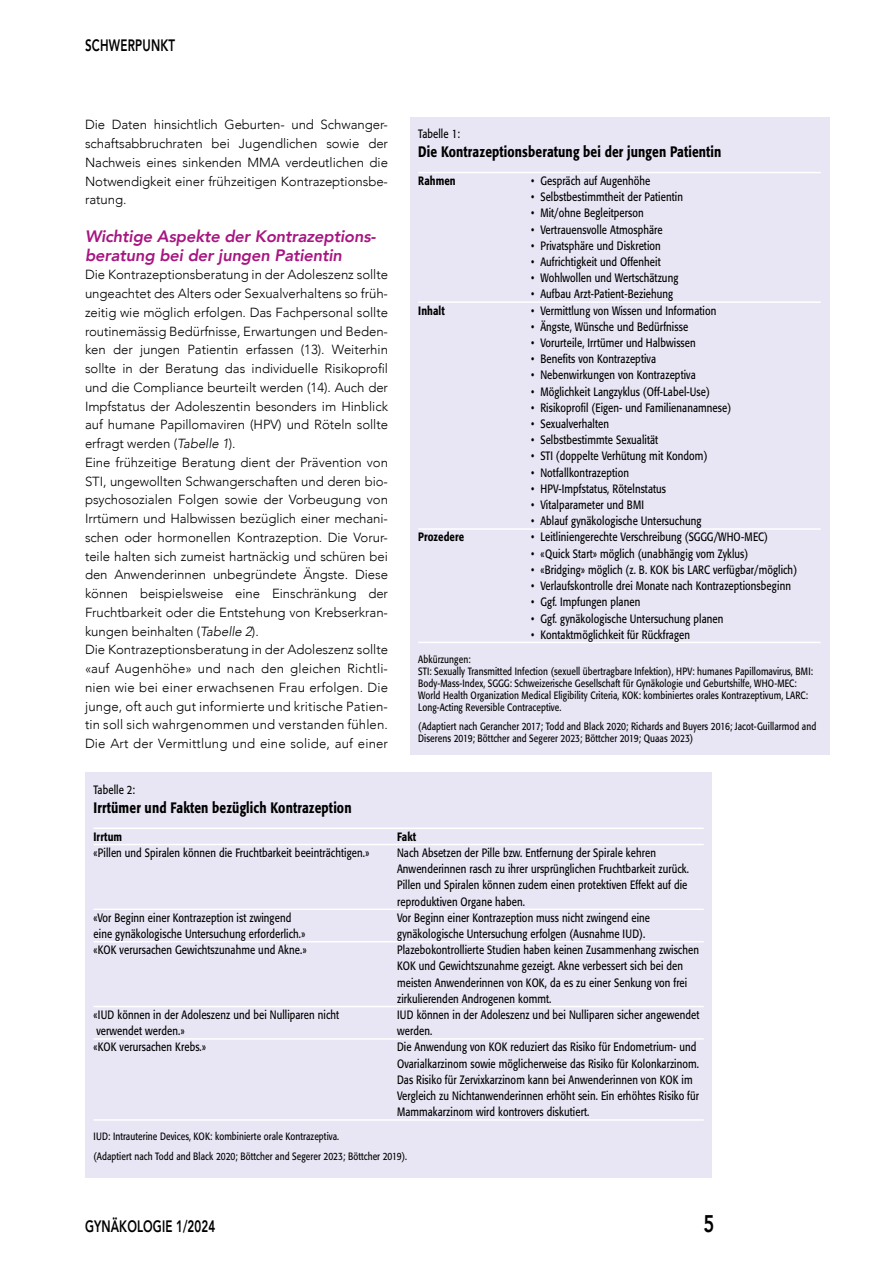
<style>
.page{position:relative;width:893px;height:1263px;background:#fff}
.page>*{position:absolute;margin:0;border:0;box-sizing:border-box;transform-origin:0 0}
.t1{font:800 24px "Avenir";color:#000;scale:.77 1}
.t2{font:italic 800 16.5px/18.8px "Avenir";letter-spacing:-.01em;color:#a71681}
.t3{font:800 16.5px "Avenir";letter-spacing:.01em;color:#000;scale:.7 1}
.t4{font:500 15px "Formata";letter-spacing:.01em;color:#000;scale:.8 1}
.t5{font:300 13.2px/18.8px "Avenir";letter-spacing:-.005em;color:#000;text-align:justify}
.t6{font:12px/16.2px "Formata";letter-spacing:.01em;color:#000;scale:.8 1}
.t7{font:500 12px "Formata";letter-spacing:.01em;color:#000;scale:.8 1}
.t8{font:10.5px/12px "Formata";letter-spacing:.01em;color:#000;scale:.8 1}
.s1{font-style:italic}
</style>
<div class="page">
<div style="left:85px;top:773px;width:627px;height:405px;background:#e8e6f4"></div>
<hr style="left:94px;top:827px;width:610px;height:2px;background:#fff">
<hr style="left:94px;top:844px;width:610px;height:1px;background:#fff">
<hr style="left:94px;top:908px;width:610px;height:2px;background:#fff">
<hr style="left:94px;top:941px;width:610px;height:1px;background:#fff">
<hr style="left:94px;top:1006px;width:610px;height:1px;background:#fff">
<hr style="left:94px;top:1038px;width:610px;height:2px;background:#fff">
<hr style="left:94px;top:1119px;width:610px;height:2px;background:#fff">
<div style="left:410px;top:117px;width:419px;height:638px;background:#e8e6f4"></div>
<hr style="left:418px;top:172px;width:403px;height:1px;background:#fff">
<hr style="left:418px;top:301px;width:403px;height:2px;background:#fff">
<hr style="left:418px;top:528px;width:403px;height:2px;background:#fff">
<hr style="left:418px;top:642px;width:403px;height:1px;background:#fff">
<h2 class="t3" style="left:85px;top:32px;width:130px">SCHWERPUNKT</h2>
<p class="t5" style="left:85px;top:115px;width:304px">Die Daten hinsichtlich Geburten- und Schwanger&shy;schaftsabbruchraten bei Jugendlichen sowie der Nachweis eines sinkenden MMA verdeutlichen die Notwendigkeit einer frühzeitigen Kontrazeptionsbe&shy;ratung.</p>
<h2 class="t2" style="left:85px;top:227px;width:292px">Wichtige Aspekte der Kontrazeptions&shy;beratung bei der jungen Patientin</h2>
<p class="t5" style="left:85px;top:265px;width:304px;text-align:left">Die Kontrazeptionsberatung in der Adoleszenz sollte ungeachtet des Alters oder Sexualverhaltens so früh&shy;zeitig wie möglich erfolgen. Das Fachpersonal sollte routinemässig Bedürfnisse, Erwartungen und Beden&shy;ken der jungen Patientin erfassen (13). Weiterhin sollte in der Beratung das individuelle Risikoprofil und die Compliance beurteilt werden (14). Auch der Impfstatus der Adoleszentin besonders im Hinblick auf humane Papillomaviren (HPV) und Röteln sollte erfragt werden (<span class="s1">Tabelle 1</span>).<br>Eine frühzeitige Beratung dient der Prävention von STI, ungewollten Schwangerschaften und deren bio&shy;psychosozialen Folgen sowie der Vorbeugung von Irrtümern und Halbwissen bezüglich einer mechani&shy;schen oder hormonellen Kontrazeption. Die Vorur&shy;teile halten sich zumeist hartnäckig und schüren bei den Anwenderinnen unbegründete Ängste. Diese können beispielsweise eine Einschränkung der Fruchtbarkeit oder die Entstehung von Krebserkran&shy;kungen beinhalten (<span class="s1">Tabelle 2</span>).<br>Die Kontrazeptionsberatung in der Adoleszenz sollte «auf Augenhöhe» und nach den gleichen Richtli&shy;nien wie bei einer erwachsenen Frau erfolgen. Die junge, oft auch gut informierte und kritische Patien&shy;tin soll sich wahrgenommen und verstanden fühlen.<br>Die Art der Vermittlung und eine solide, auf einer</p>
<p class="t6" style="left:94px;top:781px;width:54px">Tabelle 2:</p>
<p class="t4" style="left:94px;top:798px;width:324px">Irrtümer und Fakten bezüglich Kontrazeption</p>
<p class="t7" style="left:94px;top:829px;width:37px">Irrtum</p>
<p class="t7" style="left:397px;top:829px;width:26px">Fakt</p>
<p class="t6" style="left:94px;top:845px;width:346px">«Pillen und Spiralen können die Fruchtbarkeit beeinträchtigen.»</p>
<p class="t6" style="left:397px;top:845px;width:366px">Nach Absetzen der Pille bzw. Entfernung der Spirale kehren Anwenderinnen rasch zu ihrer ursprünglichen Fruchtbarkeit zurück.<br>Pillen und Spiralen können zudem einen protektiven Effekt auf die reproduktiven Organe haben.</p>
<p class="t6" style="left:94px;top:909px;width:249px">«Vor Beginn einer Kontrazeption ist zwingend</p>
<p class="t6" style="left:397px;top:909px;width:318px">Vor Beginn einer Kontrazeption muss nicht zwingend eine</p>
<p class="t6" style="left:94px;top:926px;width:266px">eine gynäkologische Untersuchung erforderlich.»</p>
<p class="t6" style="left:397px;top:926px;width:312px">gynäkologische Untersuchung erfolgen (Ausnahme IUD).</p>
<p class="t6" style="left:94px;top:942px;width:268px">«KOK verursachen Gewichtszunahme und Akne.»</p>
<p class="t6" style="left:397px;top:942px;width:379px">Plazebokontrollierte Studien haben keinen Zusammenhang zwischen KOK und Gewichtszunahme gezeigt. Akne verbessert sich bei den meisten Anwenderinnen von KOK, da es zu einer Senkung von frei zirkulierenden Androgenen kommt.</p>
<p class="t6" style="left:94px;top:1007px;width:309px">«IUD können in der Adoleszenz und bei Nulliparen nicht</p>
<p class="t6" style="left:397px;top:1007px;width:379px">IUD können in der Adoleszenz und bei Nulliparen sicher angewendet</p>
<p class="t6" style="left:96px;top:1023px;width:112px">verwendet werden.»</p>
<p class="t6" style="left:397px;top:1023px;width:45px">werden.</p>
<p class="t6" style="left:94px;top:1039px;width:142px">«KOK verursachen Krebs.»</p>
<p class="t6" style="left:397px;top:1039px;width:379px">Die Anwendung von KOK reduziert das Risiko für Endometrium- und Ovarialkarzinom sowie möglicherweise das Risiko für Kolonkarzinom.<br>Das Risiko für Zervixkarzinom kann bei Anwenderinnen von KOK im Vergleich zu Nichtanwenderinnen erhöht sein. Ein erhöhtes Risiko für Mammakarzinom wird kontrovers diskutiert.</p>
<p class="t8" style="left:94px;top:1127px;width:393px;line-height:19.5px">IUD: Intrauterine Devices, KOK: kombinierte orale Kontrazeptiva.<br>(Adaptiert nach Todd and Black 2020; Böttcher and Segerer 2023; Böttcher 2019).</p>
<p class="t6" style="left:418px;top:125px;width:54px">Tabelle 1:</p>
<p class="t4" style="left:418px;top:143px;width:381px">Die Kontrazeptionsberatung bei der jungen Patientin</p>
<p class="t7" style="left:418px;top:173px;width:48px">Rahmen</p>
<p class="t6" style="left:531px;top:173px;width:150px">• Gespräch auf Augenhöhe</p>
<p class="t6" style="left:531px;top:189px;width:191px">• Selbstbestimmtheit der Patientin</p>
<p class="t6" style="left:531px;top:205px;width:142px">• Mit/ohne Begleitperson</p>
<p class="t6" style="left:531px;top:221px;width:166px">• Vertrauensvolle Atmosphäre</p>
<p class="t6" style="left:531px;top:237px;width:163px">• Privatsphäre und Diskretion</p>
<p class="t6" style="left:531px;top:254px;width:163px">• Aufrichtigkeit und Offenheit</p>
<p class="t6" style="left:531px;top:270px;width:185px">• Wohlwollen und Wertschätzung</p>
<p class="t6" style="left:531px;top:286px;width:179px">• Aufbau Arzt-Patient-Beziehung</p>
<p class="t7" style="left:418px;top:303px;width:35px">Inhalt</p>
<p class="t6" style="left:531px;top:302px;width:233px">• Vermittlung von Wissen und Information</p>
<p class="t6" style="left:531px;top:318px;width:198px">• Ängste, Wünsche und Bedürfnisse</p>
<p class="t6" style="left:531px;top:335px;width:207px">• Vorurteile, Irrtümer und Halbwissen</p>
<p class="t6" style="left:531px;top:351px;width:158px">• Benefits von Kontrazeptiva</p>
<p class="t6" style="left:531px;top:367px;width:207px">• Nebenwirkungen von Kontrazeptiva</p>
<p class="t6" style="left:531px;top:383px;width:225px">• Möglichkeit Langzyklus (Off-Label-Use)</p>
<p class="t6" style="left:531px;top:399px;width:251px">• Risikoprofil (Eigen- und Familienanamnese)</p>
<p class="t6" style="left:531px;top:416px;width:99px">• Sexualverhalten</p>
<p class="t6" style="left:531px;top:432px;width:160px">• Selbstbestimmte Sexualität</p>
<p class="t6" style="left:531px;top:448px;width:222px">• STI (doppelte Verhütung mit Kondom)</p>
<p class="t6" style="left:531px;top:464px;width:124px">• Notfallkontrazeption</p>
<p class="t6" style="left:531px;top:480px;width:170px">• HPV-Impfstatus, Rötelnstatus</p>
<p class="t6" style="left:531px;top:497px;width:143px">• Vitalparameter und BMI</p>
<p class="t6" style="left:531px;top:513px;width:214px">• Ablauf gynäkologische Untersuchung</p>
<p class="t7" style="left:418px;top:530px;width:59px">Prozedere</p>
<p class="t6" style="left:531px;top:529px;width:297px">• Leitliniengerechte Verschreibung (SGGG/WHO-MEC)</p>
<p class="t6" style="left:531px;top:545px;width:273px">• «Quick Start» möglich (unabhängig vom Zyklus)</p>
<p class="t6" style="left:531px;top:561px;width:334px">• «Bridging» möglich (z. B. KOK bis LARC verfügbar/möglich)</p>
<p class="t6" style="left:531px;top:578px;width:326px">• Verlaufskontrolle drei Monate nach Kontrazeptionsbeginn</p>
<p class="t6" style="left:531px;top:594px;width:138px">• Ggf. Impfungen planen</p>
<p class="t6" style="left:531px;top:610px;width:242px">• Ggf. gynäkologische Untersuchung planen</p>
<p class="t6" style="left:531px;top:626px;width:200px">• Kontaktmöglichkeit für Rückfragen</p>
<p class="t8" style="left:418px;top:653px;width:495px">Abkürzungen:<br>STI: Sexually Transmitted Infection (sexuell übertragbare Infektion), HPV: humanes Papillomavirus, BMI:<br>Body-Mass-Index, SGGG: Schweizerische Gesellschaft für Gynäkologie und Geburtshilfe, WHO-MEC:<br>World Health Organization Medical Eligibility Criteria, KOK: kombiniertes orales Kontrazeptivum, LARC:<br>Long-Acting Reversible Contraceptive.</p>
<p class="t8" style="left:418px;top:720px;width:499px">(Adaptiert nach Gerancher 2017; Todd and Black 2020; Richards and Buyers 2016; Jacot-Guillarmod and<br>Diserens 2019; Böttcher and Segerer 2023; Böttcher 2019; Quaas 2023)</p>
<h2 class="t3" style="left:85px;top:1213px;width:188px">GYNÄKOLOGIE 1/2024</h2>
<h1 class="t1" style="left:703px;top:1205px;width:16px">5</h1>
</div>
